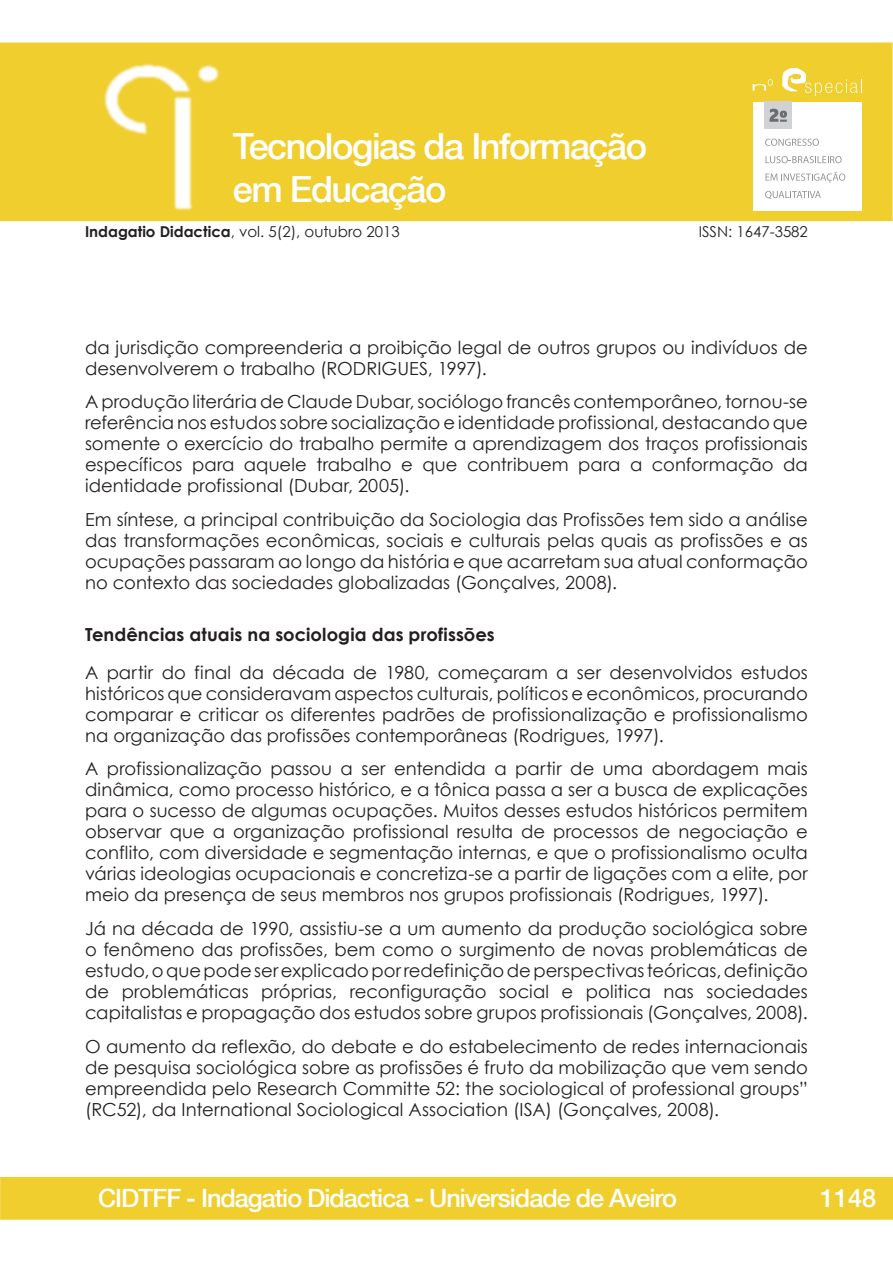
<style>
.page{position:relative;width:893px;height:1263px;background:#fff}
.page>*{position:absolute;margin:0;border:0;box-sizing:border-box;transform-origin:0 0}
.t1{font:500 36px/43.2px "Helvetica Neue LT Com";letter-spacing:-.04em;color:#fff}
.t2{font:500 25.2px "Helvetica Neue LT Com";letter-spacing:-.04em;color:#fff}
.paragrafos{font:18px/21px "Century Gothic";letter-spacing:.005em;color:#231f20;text-align:justify}
.Titulos{font:700 18px "Century Gothic";letter-spacing:.005em;color:#231f20}
.t3{font:15px "Century Gothic";color:#231f20}
.s1{font-weight:700}
</style>
<div class="page">
<div style="left:0;top:43px;width:892px;height:178px;background:#efce2e"></div>
<img style="left:104px;top:64px;width:116px;height:147px">
<svg style="left:0;top:1177px;width:1px;height:43px"></svg>
<div style="left:2px;top:1178px;width:891px;height:41px;background:#efce2e"></div>
<div style="left:1px;top:1177px;width:892px;height:43px;border:2px solid #efce2e"></div>
<svg style="left:782px;top:68px;width:80px;height:28px"></svg>
<svg style="left:753px;top:79px;width:20px;height:12px"></svg>
<div style="left:753px;top:102px;width:108px;height:109px;background:#fff"></div>
<svg style="left:765px;top:139px;width:54px;height:7px"></svg>
<svg style="left:765px;top:156px;width:77px;height:7px"></svg>
<svg style="left:765px;top:172px;width:80px;height:11px"></svg>
<svg style="left:765px;top:191px;width:56px;height:8px"></svg>
<div style="left:765px;top:102px;width:27px;height:27px;background:#d1d2d4"></div>
<svg style="left:769px;top:109px;width:18px;height:13px"></svg>
<h1 class="t1" style="left:233px;top:124px;width:416px">Tecnologias da Informação em Educação</h1>
<p class="t3" style="left:85px;top:221px;width:316px"><span class="s1">Indagatio Didactica</span>, vol. 5(2), outubro 2013</p>
<p class="t3" style="left:699px;top:221px;width:111px">ISSN: 1647-3582</p>
<p class="paragrafos" style="left:85px;top:336px;width:724px">da jurisdição compreenderia a proibição legal de outros grupos ou indivíduos de desenvolverem o trabalho (RODRIGUES, 1997).</p>
<p class="paragrafos" style="left:85px;top:391px;width:724px">A produção literária de Claude Dubar, sociólogo francês contemporâneo, tornou-se referência nos estudos sobre socialização e identidade profissional, destacando que somente o exercício do trabalho permite a aprendizagem dos traços profissionais específicos para aquele trabalho e que contribuem para a conformação da identidade profissional (Dubar, 2005).</p>
<p class="paragrafos" style="left:85px;top:509px;width:724px">Em síntese, a principal contribuição da Sociologia das Profissões tem sido a análise das transformações econômicas, sociais e culturais pelas quais as profissões e as ocupações passaram ao longo da história e que acarretam sua atual conformação no contexto das sociedades globalizadas (Gonçalves, 2008).</p>
<p class="Titulos" style="left:85px;top:620px;width:411px">Tendências atuais na sociologia das profissões</p>
<p class="paragrafos" style="left:85px;top:661px;width:724px">A partir do final da década de 1980, começaram a ser desenvolvidos estudos históricos que consideravam aspectos culturais, políticos e econômicos, procurando comparar e criticar os diferentes padrões de profissionalização e profissionalismo na organização das profissões contemporâneas (Rodrigues, 1997).</p>
<p class="paragrafos" style="left:85px;top:758px;width:724px">A profissionalização passou a ser entendida a partir de uma abordagem mais dinâmica, como processo histórico, e a tônica passa a ser a busca de explicações para o sucesso de algumas ocupações. Muitos desses estudos históricos permitem observar que a organização profissional resulta de processos de negociação e conflito, com diversidade e segmentação internas, e que o profissionalismo oculta várias ideologias ocupacionais e concretiza-se a partir de ligações com a elite, por meio da presença de seus membros nos grupos profissionais (Rodrigues, 1997).</p>
<p class="paragrafos" style="left:85px;top:918px;width:724px">Já na década de 1990, assistiu-se a um aumento da produção sociológica sobre o fenômeno das profissões, bem como o surgimento de novas problemáticas de estudo, o que pode ser explicado por redefinição de perspectivas teóricas, definição de problemáticas próprias, reconfiguração social e politica nas sociedades capitalistas e propagação dos estudos sobre grupos profissionais (Gonçalves, 2008).</p>
<p class="paragrafos" style="left:85px;top:1036px;width:724px">O aumento da reflexão, do debate e do estabelecimento de redes internacionais de pesquisa sociológica sobre as profissões é fruto da mobilização que vem sendo empreendida pelo Research Committe 52: the sociological of professional groups” (RC52), da International Sociological Association (ISA) (Gonçalves, 2008).</p>
<h2 class="t2" style="left:98px;top:1183px;width:580px">CIDTFF - Indagatio Didactica - Universidade de Aveiro</h2>
<h2 class="t2" style="left:820px;top:1183px;width:58px">1148</h2>
</div>
